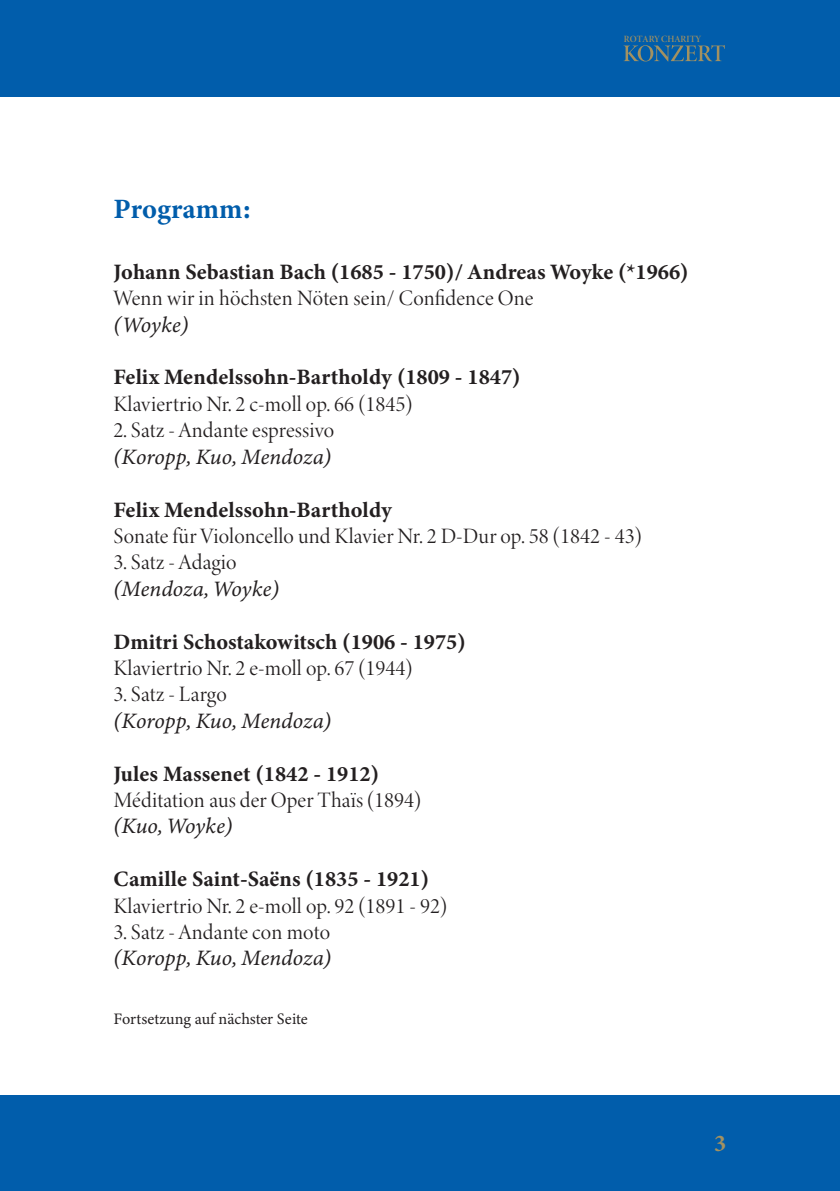
<style>
.page{position:relative;width:840px;height:1191px;background:#fff}
.page>*{position:absolute;margin:0;border:0;box-sizing:border-box;transform-origin:0 0}
.t1{font:28px "Minion Variable Concept";letter-spacing:.03em;color:#015dab}
.t2{font:24px "Minion Variable Concept";color:#a29161}
.t3{font:22px/26.4px "Minion Variable Concept";letter-spacing:-.025em;color:#231f20}
.t4{font:italic 22px "Minion Variable Concept";color:#231f20}
.t5{font:22px/26.4px "Minion Variable Concept";letter-spacing:.005em;color:#231f20}
.t6{font:22px/26.4px "Minion Variable Concept";letter-spacing:.02em;color:#231f20}
.t7{font:22px/26.4px "Minion Variable Concept";letter-spacing:.01em;color:#231f20}
.t8{font:22px/26.4px "Minion Variable Concept";color:#231f20}
.t9{font:22px "Minion Variable Concept";letter-spacing:-.045em;color:#231f20}
.t10{font:16px "Minion Variable Concept";color:#231f20}
.t11{font:9.6px "Minion Variable Concept";letter-spacing:-.01em;color:#a29161}
</style>
<div class="page">
<div style="left:0;top:1094px;width:839px;height:97px;background:#015dab"></div>
<div style="left:0;top:0;width:839px;height:96px;background:#015dab"></div>
<svg style="left:623px;top:45px;width:101px;height:16px"></svg>
<p class="t11" style="left:623px;top:32px;width:78px">ROTARY CHARITY</p>
<p class="t1" style="left:113px;top:190px;width:139px">Programm:</p>
<p class="t5" style="left:113px;top:258px;width:576px">Johann Sebastian Bach (1685 - 1750)/ Andreas Woyke (*1966)<br>Wenn wir in höchsten Nöten sein/ Confidence One</p>
<p class="t4" style="left:113px;top:309px;width:76px">(Woyke)</p>
<p class="t6" style="left:113px;top:364px;width:408px">Felix Mendelssohn-Bartholdy (1809 - 1847)<br>Klaviertrio Nr. 2 c-moll op. 66 (1845)</p>
<p class="t9" style="left:113px;top:415px;width:223px">2. Satz - Andante espressivo</p>
<p class="t4" style="left:113px;top:441px;width:219px">(Koropp, Kuo, Mendoza)</p>
<p class="t3" style="left:113px;top:496px;width:530px">Felix Mendelssohn-Bartholdy<br>Sonate für Violoncello und Klavier Nr. 2 D-Dur op. 58 (1842 - 43)</p>
<p class="t3" style="left:113px;top:549px;width:125px">3. Satz - Adagio</p>
<p class="t4" style="left:113px;top:573px;width:167px">(Mendoza, Woyke)</p>
<p class="t7" style="left:113px;top:628px;width:353px">Dmitri Schostakowitsch (1906 - 1975)<br>Klaviertrio Nr. 2 e-moll op. 67 (1944)</p>
<p class="t3" style="left:113px;top:681px;width:116px">3. Satz - Largo</p>
<p class="t4" style="left:113px;top:705px;width:219px">(Koropp, Kuo, Mendoza)</p>
<p class="t3" style="left:113px;top:760px;width:310px">Jules Massenet (1842 - 1912)<br>Méditation aus der Oper Thaïs (1894)</p>
<p class="t4" style="left:113px;top:811px;width:121px">(Kuo, Woyke)</p>
<p class="t8" style="left:113px;top:865px;width:336px">Camille Saint-Saëns (1835 - 1921)<br>Klaviertrio Nr. 2 e-moll op. 92 (1891 - 92)</p>
<p class="t9" style="left:113px;top:916px;width:219px">3. Satz - Andante con moto</p>
<p class="t4" style="left:113px;top:943px;width:219px">(Koropp, Kuo, Mendoza)</p>
<p class="t10" style="left:113px;top:1007px;width:196px">Fortsetzung auf nächster Seite</p>
<p class="t2" style="left:714px;top:1126px;width:13px">3</p>
</div>
